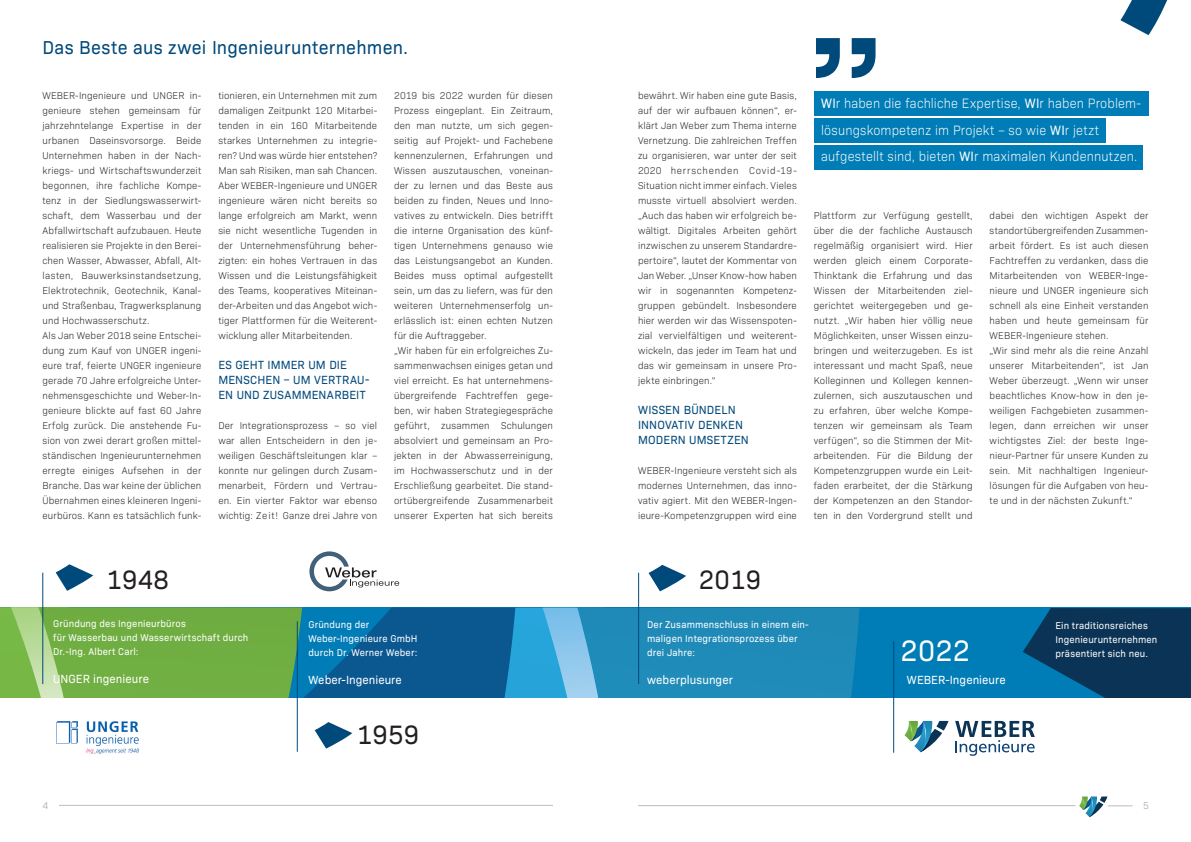
<style>
.page{position:relative;width:1191px;height:842px;background:#fff}
.page>*{position:absolute;margin:0;border:0;box-sizing:border-box;transform-origin:0 0}
.t1{font:30px "Bio Sans";color:#fff;scale:.95 1}
.t2{font:27px "Bio Sans";letter-spacing:.01em;color:#231f20;scale:.95 1}
.t3{font:19px "Bio Sans";letter-spacing:.015em;color:#00497b;scale:.95 1}
.t4{font:300 13.8px/26.5px "Bio Sans";letter-spacing:.015em;color:#fff;scale:.92 1}
.t5{font:12px/15px "Bio Sans";letter-spacing:.02em;color:#00497b;scale:.96 1}
.t6{font:12px "Bio Sans";letter-spacing:.005em;color:#fff;scale:.96 1}
.t7{font:300 10px/15px "Bio Sans";letter-spacing:.015em;color:#231f20;text-align:justify;scale:.96 1}
.t8{font:10px/14px "Bio Sans";letter-spacing:.015em;color:#fff;scale:.96 1}
.t9{font:300 10px "Bio Sans";color:#999b9e;scale:.95 1}
.s1{font-weight:400}
</style>
<div class="page">
<hr style="left:638px;top:805px;width:437px;height:1px;background:#bcbdc0">
<svg style="left:1079px;top:796px;width:53px;height:21px"></svg>
<hr style="left:59px;top:805px;width:494px;height:1px;background:#bcbdc0">
<svg style="left:1120px;top:0;width:48px;height:35px"></svg>
<svg style="left:785px;top:607px;width:406px;height:91px;background:#045d8d"></svg>
<svg style="left:302px;top:607px;width:483px;height:91px;background:#086099"></svg>
<svg style="left:0;top:607px;width:302px;height:91px;background:#73b14c"></svg>
<svg style="left:503px;top:608px;width:356px;height:90px;background:#2992bf"></svg>
<svg style="left:904px;top:721px;width:44px;height:31px"></svg>
<svg style="left:955px;top:721px;width:80px;height:35px"></svg>
<svg style="left:56px;top:564px;width:37px;height:27px"></svg>
<svg style="left:315px;top:722px;width:37px;height:27px"></svg>
<svg style="left:648px;top:565px;width:38px;height:26px"></svg>
<hr style="left:43px;top:573px;width:1px;height:111px;background:#00497b">
<hr style="left:297px;top:621px;width:1px;height:131px;background:#00497b">
<hr style="left:638px;top:573px;width:1px;height:111px;background:#00497b">
<hr style="left:893px;top:641px;width:1px;height:112px;background:#00497b">
<img style="left:56px;top:721px;width:83px;height:33px">
<svg style="left:309px;top:551px;width:90px;height:40px"></svg>
<div style="left:814px;top:118px;width:292px;height:24px;background:#007cb6"></div>
<div style="left:814px;top:145px;width:328px;height:24px;background:#007cb6"></div>
<div style="left:814px;top:91px;width:334px;height:24px;background:#007cb6"></div>
<svg style="left:816px;top:38px;width:59px;height:40px"></svg>
<h3 class="t3" style="left:43px;top:33px;width:386px">Das Beste aus zwei Ingenieurunternehmen.</h3>
<p class="t7" style="left:43px;top:87px;width:167px;text-align:left">WEBER-Ingenieure und UNGER in&shy;genieure stehen gemeinsam für jahrzehntelange Expertise in der urbanen Daseinsvorsorge. Beide Unternehmen haben in der Nach&shy;kriegs- und Wirtschaftswunderzeit begonnen, ihre fachliche Kompe&shy;tenz in der Siedlungswasserwirt&shy;schaft, dem Wasserbau und der Abfallwirtschaft aufzubauen. Heute realisieren sie Projekte in den Berei&shy;chen Wasser, Abwasser, Abfall, Alt&shy;lasten, Bauwerksinstandsetzung, Elektrotechnik, Geotechnik, Kanal&shy;und Straßenbau, Tragwerksplanung und Hochwasserschutz.<br>Als Jan Weber 2018 seine Entschei&shy;dung zum Kauf von UNGER ingeni&shy;eure traf, feierte UNGER ingenieure gerade 70 Jahre erfolgreiche Unter&shy;nehmensgeschichte und Weber-In&shy;genieure blickte auf fast 60 Jahre Erfolg zurück. Die anstehende Fu&shy;sion von zwei derart großen mittel&shy;ständischen Ingenieurunternehmen erregte einiges Aufsehen in der Branche. Das war keine der üblichen Übernahmen eines kleineren Ingeni&shy;eurbüros. Kann es tatsächlich funk-</p>
<p class="t7" style="left:218px;top:87px;width:167px">tionieren, ein Unternehmen mit zum damaligen Zeitpunkt 120 Mitarbei&shy;tenden in ein 160 Mitarbeitende starkes Unternehmen zu integrie&shy;ren? Und was würde hier entstehen?<br>Man sah Risiken, man sah Chancen.<br>Aber WEBER-Ingenieure und UNGER ingenieure wären nicht bereits so lange erfolgreich am Markt, wenn sie nicht wesentliche Tugenden in der Unternehmensführung beher&shy;zigten: ein hohes Vertrauen in das Wissen und die Leistungsfähigkeit des Teams, kooperatives Miteinan&shy;der-Arbeiten und das Angebot wich&shy;tiger Plattformen für die Weiterent&shy;wicklung aller Mitarbeitenden.</p>
<p class="t5" style="left:218px;top:356px;width:159px">ES GEHT IMMER UM DIE<br>MENSCHEN – UM VERTRAU-<br>EN UND ZUSAMMENARBEIT</p>
<p class="t7" style="left:218px;top:417px;width:167px">Der Integrationsprozess – so viel war allen Entscheidern in den je&shy;weiligen Geschäftsleitungen klar – konnte nur gelingen durch Zusam&shy;menarbeit, Fördern und Vertrau&shy;en. Ein vierter Faktor war ebenso wichtig: Zeit! Ganze drei Jahre von</p>
<p class="t7" style="left:394px;top:87px;width:167px;text-align:left">2019 bis 2022 wurden für diesen Prozess eingeplant. Ein Zeitraum, den man nutzte, um sich gegen&shy;seitig auf Projekt- und Fachebene kennenzulernen, Erfahrungen und Wissen auszutauschen, voneinan&shy;der zu lernen und das Beste aus beiden zu finden, Neues und Inno&shy;vatives zu entwickeln. Dies betrifft die interne Organisation des künf&shy;tigen Unternehmens genauso wie das Leistungsangebot an Kunden.<br>Beides muss optimal aufgestellt sein, um das zu liefern, was für den weiteren Unternehmenserfolg un&shy;erlässlich ist: einen echten Nutzen für die Auftraggeber.<br>„Wir haben für ein erfolgreiches Zu&shy;sammenwachsen einiges getan und viel erreicht. Es hat unternehmens&shy;übergreifende Fachtreffen gege&shy;ben, wir haben Strategiegespräche geführt, zusammen Schulungen absolviert und gemeinsam an Pro&shy;jekten in der Abwasserreinigung, im Hochwasserschutz und in der Erschließung gearbeitet. Die stand&shy;ortübergreifende Zusammenarbeit unserer Experten hat sich bereits</p>
<p class="t7" style="left:638px;top:87px;width:167px">bewährt. Wir haben eine gute Basis, auf der wir aufbauen können“, er&shy;klärt Jan Weber zum Thema interne Vernetzung. Die zahlreichen Treffen zu organisieren, war unter der seit 2020 herrschenden Covid-19- Situation nicht immer einfach. Vieles musste virtuell absolviert werden. „Auch das haben wir erfolgreich be&shy;wältigt. Digitales Arbeiten gehört inzwischen zu unserem Standardre&shy;pertoire“, lautet der Kommentar von Jan Weber. „Unser Know-how haben wir in sogenannten Kompetenz&shy;gruppen gebündelt. Insbesondere hier werden wir das Wissenspoten&shy;zial vervielfältigen und weiterent&shy;wickeln, das jeder im Team hat und das wir gemeinsam in unsere Pro&shy;jekte einbringen.“</p>
<p class="t5" style="left:638px;top:401px;width:117px">WISSEN BÜNDELN<br>INNOVATIV DENKEN<br>MODERN UMSETZEN</p>
<p class="t7" style="left:638px;top:462px;width:167px">WEBER-Ingenieure versteht sich als modernes Unternehmen, das inno&shy;vativ agiert. Mit den WEBER-Ingen&shy;ieure-Kompetenzgruppen wird eine</p>
<h3 class="t4" style="left:821px;top:89px;width:349px"><span class="s1">WI</span>r haben die fachliche Expertise, <span class="s1">WI</span>r haben Problem&shy;lösungskompetenz im Projekt – so wie <span class="s1">WI</span>r jetzt aufgestellt sind, bieten <span class="s1">WI</span>r maximalen Kundennutzen.</h3>
<p class="t7" style="left:814px;top:207px;width:167px">Plattform zur Verfügung gestellt, über die der fachliche Austausch regelmäßig organisiert wird. Hier werden gleich einem Corporate-Thinktank die Erfahrung und das Wissen der Mitarbeitenden ziel&shy;gerichtet weitergegeben und ge&shy;nutzt. „Wir haben hier völlig neue Möglichkeiten, unser Wissen einzu&shy;bringen und weiterzugeben. Es ist interessant und macht Spaß, neue Kolleginnen und Kollegen kennen&shy;zulernen, sich auszutauschen und zu erfahren, über welche Kompe&shy;tenzen wir gemeinsam als Team verfügen“, so die Stimmen der Mit&shy;arbeitenden. Für die Bildung der Kompetenzgruppen wurde ein Leit&shy;faden erarbeitet, der die Stärkung der Kompetenzen an den Standor&shy;ten in den Vordergrund stellt und</p>
<p class="t7" style="left:989px;top:207px;width:167px;text-align:left">dabei den wichtigen Aspekt der standortübergreifenden Zusammen&shy;arbeit fördert. Es ist auch diesen Fachtreffen zu verdanken, dass die Mitarbeitenden von WEBER-Inge&shy;nieure und UNGER ingenieure sich schnell als eine Einheit verstanden haben und heute gemeinsam für WEBER-Ingenieure stehen.<br>„Wir sind mehr als die reine Anzahl unserer Mitarbeitenden“, ist Jan Weber überzeugt. „Wenn wir unser beachtliches Know-how in den je&shy;weiligen Fachgebieten zusammen&shy;legen, dann erreichen wir unser wichtigstes Ziel: der beste Inge&shy;nieur-Partner für unsere Kunden zu sein. Mit nachhaltigen Ingenieur&shy;lösungen für die Aufgaben von heu&shy;te und in der nächsten Zukunft.“</p>
<h2 class="t2" style="left:106px;top:560px;width:67px">1948</h2>
<h2 class="t2" style="left:698px;top:559px;width:67px">2019</h2>
<p class="t8" style="left:53px;top:616px;width:205px">Gründung des Ingenieurbüros<br>für Wasserbau und Wasserwirtschaft durch<br>Dr.-Ing. Albert Carl:</p>
<p class="t6" style="left:53px;top:670px;width:101px">UNGER ingenieure</p>
<p class="t8" style="left:308px;top:616px;width:115px">Gründung der<br>Weber-Ingenieure GmbH durch Dr. Werner Weber:</p>
<p class="t6" style="left:308px;top:670px;width:99px">Weber-Ingenieure</p>
<p class="t6" style="left:906px;top:671px;width:105px">WEBER-Ingenieure</p>
<p class="t8" style="left:647px;top:616px;width:170px">Der Zusammenschluss in einem ein&shy;maligen Integrationsprozess über drei Jahre:</p>
<p class="t6" style="left:647px;top:671px;width:91px">weberplusunger</p>
<h1 class="t1" style="left:900px;top:628px;width:75px">2022</h1>
<h2 class="t2" style="left:357px;top:714px;width:67px">1959</h2>
<p class="t8" style="left:1055px;top:618px;width:108px">Ein traditionsreiches<br>Ingenieurunternehmen präsentiert sich neu.</p>
<p class="t9" style="left:43px;top:799px;width:8px">4</p>
<p class="t9" style="left:1143px;top:799px;width:8px">5</p>
</div>
